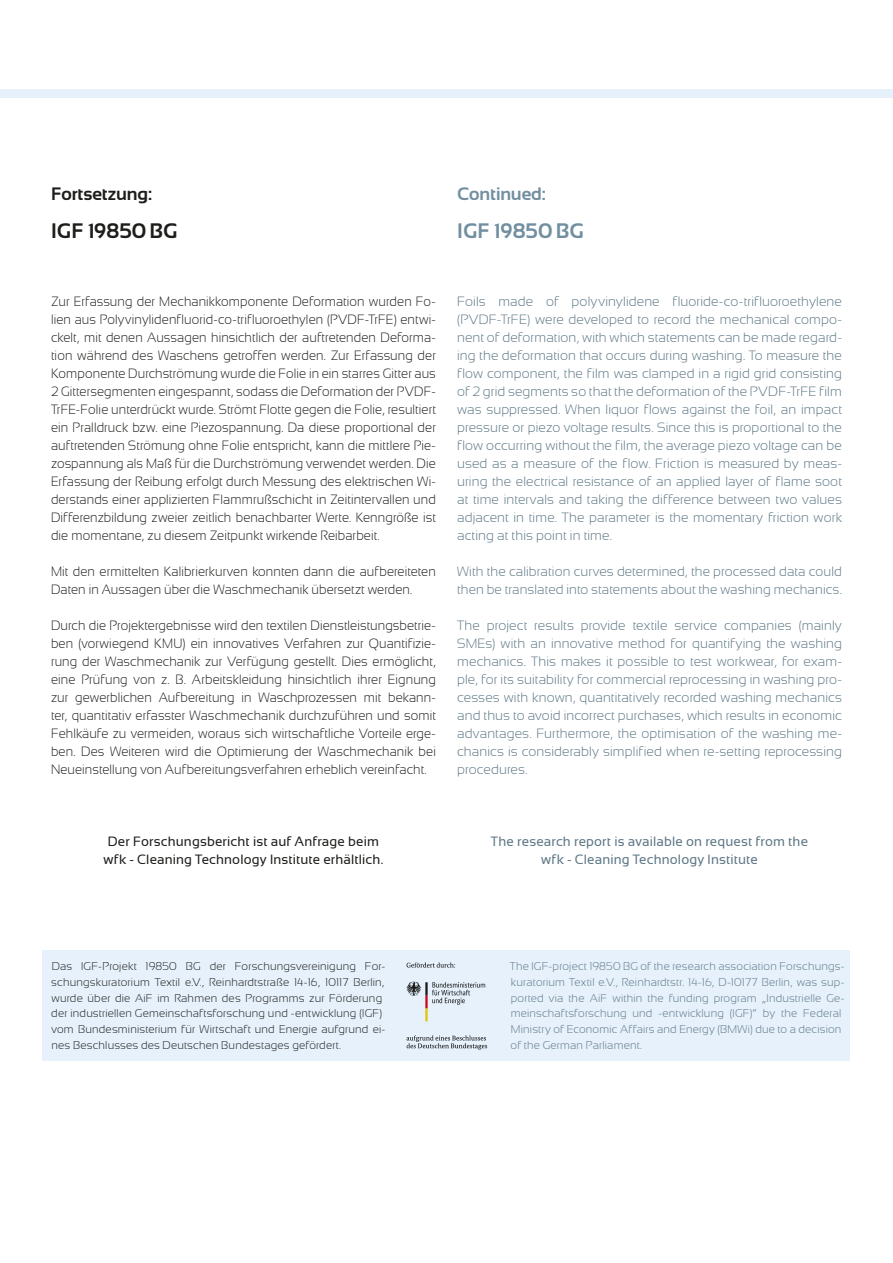
<style>
.page{position:relative;width:893px;height:1263px;background:#fff}
.page>*{position:absolute;margin:0;border:0;box-sizing:border-box;transform-origin:0 0}
.t1{font:700 21px "Sansation";letter-spacing:.015em;color:#718fa0}
.t2{font:700 21px "Sansation";letter-spacing:.015em;color:#1d1d1b}
.t3{font:700 18px "Sansation";letter-spacing:-.01em;color:#1d1d1b}
.t4{font:700 18px "Sansation";letter-spacing:-.005em;color:#718fa0}
.t5{font:300 13.5px/18px "Sansation";letter-spacing:.01em;color:#1d1d1b;text-align:justify;scale:.95 1}
.t6{font:300 13.5px/18px "Sansation";letter-spacing:.01em;color:#5d7785;text-align:justify}
.t7{font:13.5px/18px "Sansation";letter-spacing:.01em;color:#1d1d1b;text-align:center}
.t8{font:13.5px/18px "Sansation";letter-spacing:.01em;color:#5d7785;text-align:center}
.t9{font:300 11.25px/15.8px "Sansation";letter-spacing:.015em;color:#1d1d1b}
.t10{font:300 11.25px/15.8px "Sansation";letter-spacing:.015em;color:#5d7785}
</style>
<div class="page">
<div style="left:43px;top:950px;width:807px;height:111px;background:#e6f1fc"></div>
<svg style="left:407px;top:962px;width:48px;height:6px"></svg>
<svg style="left:407px;top:1035px;width:80px;height:15px"></svg>
<svg style="left:406px;top:982px;width:79px;height:39px"></svg>
<div style="left:0;top:89px;width:893px;height:9px;background:#e6f1fc"></div>
<h2 class="t3" style="left:51px;top:184px;width:103px">Fortsetzung:</h2>
<h1 class="t2" style="left:51px;top:219px;width:128px">IGF 19850 BG</h1>
<h2 class="t4" style="left:457px;top:184px;width:90px">Continued:</h2>
<h1 class="t1" style="left:457px;top:219px;width:128px">IGF 19850 BG</h1>
<p class="t5" style="left:51px;top:292px;width:407px">Zur Erfassung der Mechanikkomponente Deformation wurden Fo&shy;lien aus Polyvinylidenfluorid-co-trifluoroethylen (PVDF-TrFE) entwi&shy;ckelt, mit denen Aussagen hinsichtlich der auftretenden Deforma&shy;tion während des Waschens getroffen werden. Zur Erfassung der Komponente Durchströmung wurde die Folie in ein starres Gitter aus 2 Gittersegmenten eingespannt, sodass die Deformation der PVDF-TrFE-Folie unterdrückt wurde. Strömt Flotte gegen die Folie, resultiert ein Pralldruck bzw. eine Piezospannung. Da diese proportional der auftretenden Strömung ohne Folie entspricht, kann die mittlere Pie&shy;zospannung als Maß für die Durchströmung verwendet werden. Die Erfassung der Reibung erfolgt durch Messung des elektrischen Wi&shy;derstands einer applizierten Flammrußschicht in Zeitintervallen und Differenzbildung zweier zeitlich benachbarter Werte. Kenngröße ist die momentane, zu diesem Zeitpunkt wirkende Reibarbeit.</p>
<p class="t5" style="left:51px;top:562px;width:407px">Mit den ermittelten Kalibrierkurven konnten dann die aufbereiteten<br>Daten in Aussagen über die Waschmechanik übersetzt werden.</p>
<p class="t5" style="left:51px;top:616px;width:407px">Durch die Projektergebnisse wird den textilen Dienstleistungsbetrie&shy;ben (vorwiegend KMU) ein innovatives Verfahren zur Quantifizie&shy;rung der Waschmechanik zur Verfügung gestellt. Dies ermöglicht, eine Prüfung von z. B. Arbeitskleidung hinsichtlich ihrer Eignung zur gewerblichen Aufbereitung in Waschprozessen mit bekann&shy;ter, quantitativ erfasster Waschmechanik durchzuführen und somit Fehlkäufe zu vermeiden, woraus sich wirtschaftliche Vorteile erge&shy;ben. Des Weiteren wird die Optimierung der Waschmechanik bei Neueinstellung von Aufbereitungsverfahren erheblich vereinfacht.</p>
<p class="t6" style="left:457px;top:292px;width:386px">Foils made of polyvinylidene fluoride-co-trifluoroethylene (PVDF-TrFE) were developed to record the mechanical compo&shy;nent of deformation, with which statements can be made regard&shy;ing the deformation that occurs during washing. To measure the flow component, the film was clamped in a rigid grid consisting of 2 grid segments so that the deformation of the PVDF-TrFE film was suppressed. When liquor flows against the foil, an impact pressure or piezo voltage results. Since this is proportional to the flow occurring without the film, the average piezo voltage can be used as a measure of the flow. Friction is measured by meas&shy;uring the electrical resistance of an applied layer of flame soot at time intervals and taking the difference between two values adjacent in time. The parameter is the momentary friction work acting at this point in time.</p>
<p class="t6" style="left:457px;top:562px;width:386px">With the calibration curves determined, the processed data could then be translated into statements about the washing mechanics.</p>
<p class="t6" style="left:457px;top:616px;width:386px">The project results provide textile service companies (mainly SMEs) with an innovative method for quantifying the washing mechanics. This makes it possible to test workwear, for exam&shy;ple, for its suitability for commercial reprocessing in washing pro&shy;cesses with known, quantitatively recorded washing mechanics and thus to avoid incorrect purchases, which results in economic advantages. Furthermore, the optimisation of the washing me&shy;chanics is considerably simplified when re-setting reprocessing procedures.</p>
<p class="t7" style="left:104px;top:832px;width:281px">Der Forschungsbericht ist auf Anfrage beim wfk - Cleaning Technology Institute erhältlich.</p>
<p class="t8" style="left:491px;top:832px;width:319px">The research report is available on request from the wfk - Cleaning Technology Institute</p>
<p class="t9" style="left:51px;top:958px;width:336px">Das IGF-Projekt 19850 BG der Forschungsvereinigung For&shy;schungskuratorium Textil e.V., Reinhardtstraße 14-16, 10117 Berlin, wurde über die AiF im Rahmen des Programms zur Förderung der industriellen Gemeinschaftsforschung und -entwicklung (IGF) vom Bundesministerium für Wirtschaft und Energie aufgrund ei&shy;nes Beschlusses des Deutschen Bundestages gefördert.</p>
<p class="t10" style="left:510px;top:958px;width:336px">The IGF-project 19850 BG of the research association Forschungs&shy;kuratorium Textil e.V., Reinhardtstr. 14-16, D-10177 Berlin, was sup&shy;ported via the AiF within the funding program „Industrielle Ge&shy;meinschaftsforschung und -entwicklung (IGF)“ by the Federal Ministry of Economic Affairs and Energy (BMWi) due to a decision of the German Parliament.</p>
</div>
